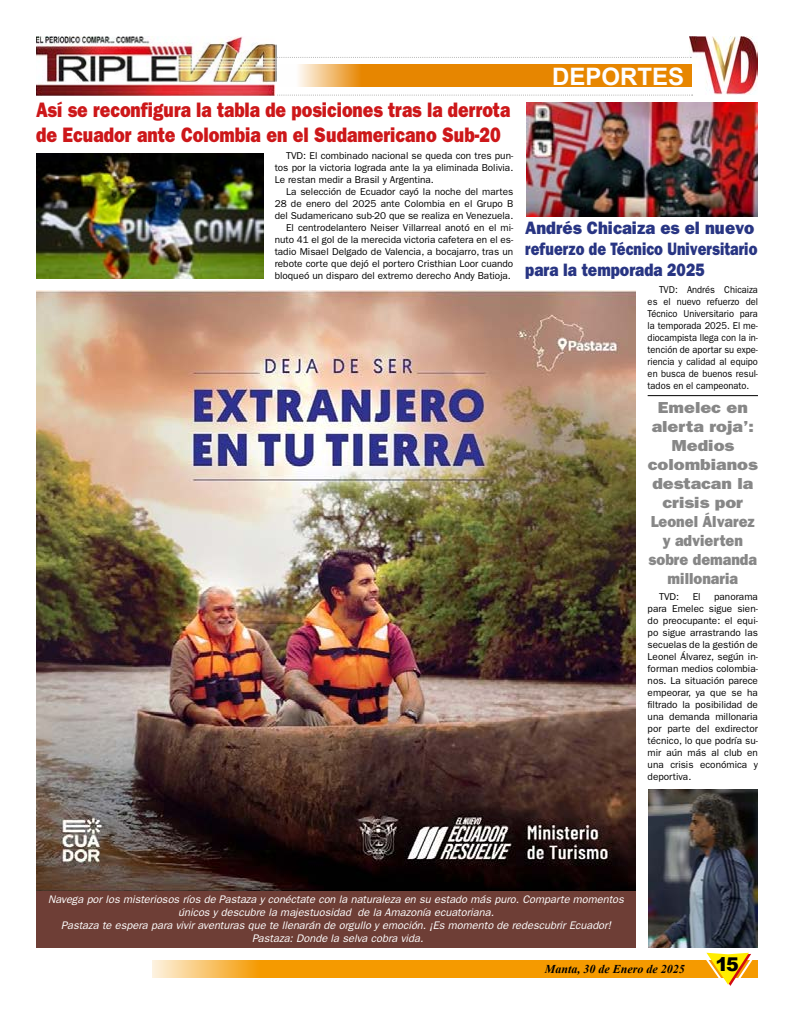
<style>
.page{position:relative;width:794px;height:1021px;background:#fff}
.page>*{position:absolute;margin:0;border:0;box-sizing:border-box;transform-origin:0 0}
.t1{font:700 24px "Arial";color:#fff}
.t2{font:21px/25px "ITC Franklin Gothic Std Hvy";color:#cd1719;scale:.84 1}
.t3{font:900 19px "Arial";color:#000}
.t4{font:18px/21px "ITC Franklin Gothic Std Hvy";color:#283583;scale:.94 1}
.t5{font:16px/19px "ITC Franklin Gothic Std Hvy";color:#878787;text-align:center;scale:1.13 1}
.t6{font:italic 700 12px "Times New Roman";color:#000}
.t7{font:italic 11px/13px "ITC Franklin Gothic Std";color:#fff;text-align:center}
.t8{font:10px/12px "ITC Franklin Gothic Std";color:#000;text-align:justify}
.t9{font:10px/12px "ITC Franklin Gothic Std";color:#000;text-align:justify;scale:.93 1}
</style>
<div class="page">
<svg style="left:152px;top:960px;width:605px;height:18px;background:#f5a216"></svg>
<svg style="left:702px;top:952px;width:54px;height:33px"></svg>
<img style="left:690px;top:36px;width:68px;height:59px">
<svg style="left:277px;top:95px;width:415px;height:1px"></svg>
<svg style="left:276px;top:64px;width:416px;height:23px;background:#e99520"></svg>
<svg style="left:276px;top:57px;width:415px;height:1px"></svg>
<img style="left:36px;top:36px;width:240px;height:60px">
<img style="left:36px;top:290px;width:599px;height:602px">
<div style="left:37px;top:891px;width:598px;height:57px;background:#6e3e36"></div>
<img style="left:648px;top:789px;width:109px;height:158px">
<img style="left:37px;top:153px;width:227px;height:126px">
<img style="left:526px;top:103px;width:232px;height:113px">
<hr style="left:647px;top:395px;width:111px;height:1px;background:#000">
<h2 class="t2" style="left:36px;top:98px;width:566px">Así se reconfigura la tabla de posiciones tras la derrota de Ecuador ante Colombia en el Sudamericano Sub-20</h2>
<p class="t8" style="left:275px;top:150px;width:240px;text-indent:11px">TVD: El combinado nacional se queda con tres pun&shy;tos por la victoria lograda ante la ya eliminada Bolivia.<br>Le restan medir a Brasil y Argentina.</p>
<p class="t8" style="left:275px;top:186px;width:240px;text-align:right">La selección de Ecuador cayó la noche del martes 28 de enero del 2025 ante Colombia en el Grupo B del Sudamericano sub-20 que se realiza en Venezuela.<br>El centrodelantero Neiser Villarreal anotó en el mi&shy;nuto 41 el gol de la merecida victoria cafetera en el es&shy;tadio Misael Delgado de Valencia, a bocajarro, tras un rebote corte que dejó el portero Cristhian Loor cuando bloqueó un disparo del extremo derecho Andy Batioja.</p>
<h1 class="t1" style="left:552px;top:59px;width:134px">DEPORTES</h1>
<h3 class="t4" style="left:525px;top:217px;width:248px">Andrés Chicaiza es el nuevo refuerzo de Técnico Universitario para la temporada 2025</h3>
<p class="t9" style="left:647px;top:283px;width:120px;text-indent:11px">TVD: Andrés Chicaiza es el nuevo refuerzo del Técnico Universitario para la temporada 2025. El me&shy;diocampista llega con la in&shy;tención de aportar su expe&shy;riencia y calidad al equipo en busca de buenos resul&shy;tados en el campeonato.</p>
<h3 class="t5" style="left:648px;top:398px;width:99px">Emelec en alerta roja’:<br>Medios colombianos destacan la crisis por<br>Leonel Álvarez y advierten sobre demanda millonaria</h3>
<p class="t8" style="left:659px;top:590px;width:22px">TVD:</p>
<p class="t8" style="left:692px;top:590px;width:10px">El</p>
<p class="t8" style="left:647px;top:590px;width:112px;text-indent:66px">panorama para Emelec sigue sien&shy;do preocupante: el equi&shy;po sigue arrastrando las secuelas de la gestión de Leonel Álvarez, según in&shy;forman medios colombia&shy;nos. La situación parece empeorar, ya que se ha filtrado la posibilidad de una demanda millonaria por parte del exdirector técnico, lo que podría su&shy;mir aún más al club en una crisis económica y deportiva.</p>
<p class="t7" style="left:48px;top:893px;width:580px">Navega porlos misteriosos ríos de Pastaza yconéctate con la naturaleza en su estado más puro.Comparte momentos únicos ydescubre la majestuosidad de la Amazonía ecuatoriana.<br>Pastaza te espera para viviraventuras que te llenarán de orgullo yemoción.¡Es momento de redescubrirEcuador!<br>Pastaza:Donde la selva cobra vida.</p>
<p class="t6" style="left:545px;top:960px;width:142px">Manta, 30 de Enero de 2025</p>
<h3 class="t3" style="left:715px;top:950px;width:25px">15</h3>
</div>
